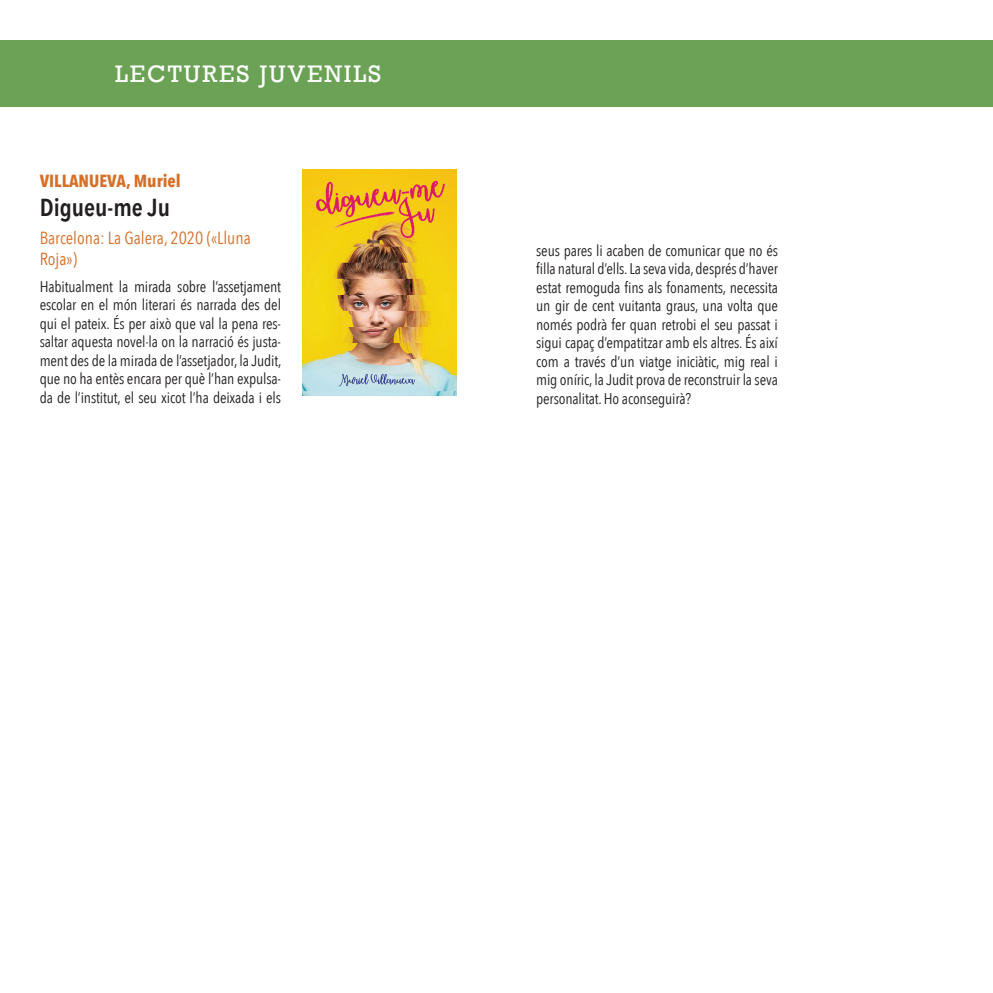
<style>
.page{position:relative;width:993px;height:993px;background:#fff}
.page>*{position:absolute;margin:0;border:0;box-sizing:border-box;transform-origin:0 0}
.t1{font:24.5px "Rockwell";letter-spacing:.08em;color:#fff}
.t2{font:600 24.5px "Avenir Next Condensed";color:#231f20}
.t3{font:17.5px/21px "Avenir Next Condensed";color:#d57029}
.t4{font:700 17.5px "Avenir Next Condensed";color:#d57029}
.t5{font:15.4px/18.6px "Avenir Next Condensed";letter-spacing:-.01em;color:#231f20;text-align:justify}
</style>
<div class="page">
<div style="left:0;top:40px;width:992px;height:66px;background:#6ba255"></div>
<img style="left:302px;top:169px;width:154px;height:226px">
<h1 class="t1" style="left:115px;top:59px;width:267px">LECTURES JUVENILS</h1>
<p class="t4" style="left:40px;top:170px;width:143px">VILLANUEVA, Muriel</p>
<h1 class="t2" style="left:40px;top:186px;width:132px">Digueu-me Ju</h1>
<p class="t3" style="left:40px;top:227px;width:212px">Barcelona: La Galera, 2020 («Lluna<br>Roja»)</p>
<p class="t5" style="left:40px;top:276px;width:243px">Habitualment la mirada sobre l’assetjament escolar en el món literari és narrada des del qui el pateix. És per això que val la pena res&shy;saltar aquesta novel·la on la narració és justa&shy;ment des de la mirada de l’assetjador, la Judit, que no ha entès encara per què l’han expulsa&shy;da de l’institut, el seu xicot l’ha deixada i els</p>
<p class="t5" style="left:536px;top:240px;width:243px">seus pares li acaben de comunicar que no és filla natural d’ells. La seva vida, després d’haver estat remoguda fins als fonaments, necessita un gir de cent vuitanta graus, una volta que només podrà fer quan retrobi el seu passat i sigui capaç d’empatitzar amb els altres. És així com a través d’un viatge iniciàtic, mig real i mig oníric, la Judit prova de reconstruir la seva personalitat. Ho aconseguirà?</p>
</div>
